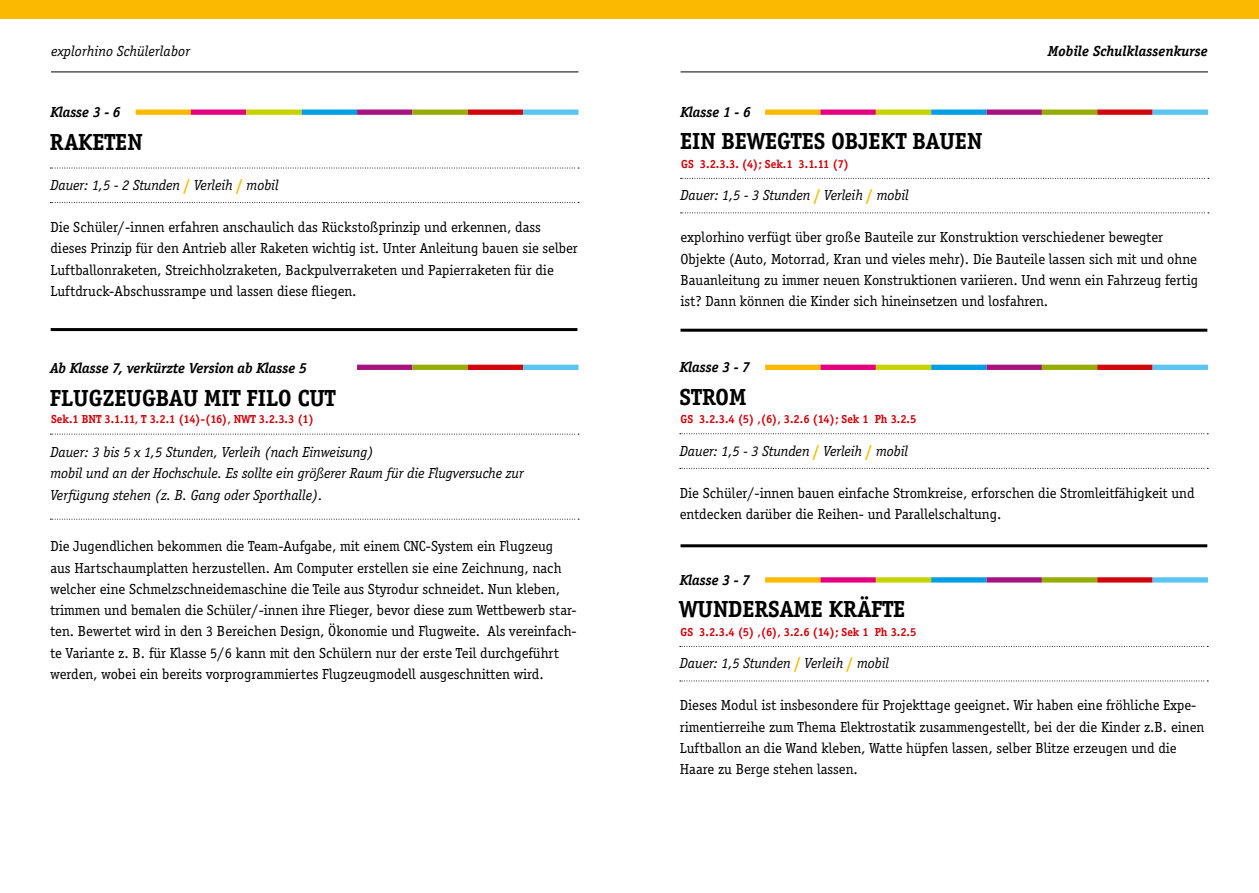
<style>
.page{position:relative;width:1259px;height:893px;background:#fff}
.page>*{position:absolute;margin:0;border:0;box-sizing:border-box;transform-origin:0 0}
.t1{font:700 24px "Officina Serif";color:#000}
.t2{font:15px/21.3px "Officina Serif";color:#000}
.t3{font:italic 15px/21.3px "Officina Serif";color:#000}
.t4{font:italic 700 15px "Officina Serif";color:#000}
.t5{font:700 12px "Officina Serif";color:#d1050c}
.s1{font-weight:700;font-style:normal;color:#fbba00}
</style>
<div class="page">
<hr style="left:51px;top:72px;width:527px;height:1px;background:#000">
<hr style="left:680px;top:72px;width:528px;height:1px;background:#000">
<div style="left:0;top:0;width:1259px;height:19px;background:#fbba00"></div>
<svg style="left:50px;top:519px;width:529px;height:1px"></svg>
<svg style="left:50px;top:434px;width:529px;height:1px"></svg>
<svg style="left:50px;top:202px;width:529px;height:1px"></svg>
<svg style="left:50px;top:168px;width:529px;height:1px"></svg>
<div style="left:136px;top:110px;width:55px;height:5px;background:#fbba00"></div>
<div style="left:191px;top:110px;width:55px;height:5px;background:#e5007d"></div>
<div style="left:246px;top:110px;width:56px;height:5px;background:#c7d300"></div>
<div style="left:302px;top:110px;width:55px;height:5px;background:#009ee3"></div>
<div style="left:357px;top:110px;width:55px;height:5px;background:#a61380"></div>
<div style="left:412px;top:110px;width:56px;height:5px;background:#95ad07"></div>
<div style="left:468px;top:110px;width:55px;height:5px;background:#d1050c"></div>
<div style="left:523px;top:110px;width:55px;height:5px;background:#5bc5f2"></div>
<div style="left:765px;top:110px;width:55px;height:5px;background:#fbba00"></div>
<div style="left:820px;top:110px;width:56px;height:5px;background:#e5007d"></div>
<div style="left:876px;top:110px;width:55px;height:5px;background:#c7d300"></div>
<div style="left:931px;top:110px;width:55px;height:5px;background:#009ee3"></div>
<div style="left:986px;top:110px;width:56px;height:5px;background:#a61380"></div>
<div style="left:1042px;top:110px;width:55px;height:5px;background:#95ad07"></div>
<div style="left:1097px;top:110px;width:55px;height:5px;background:#d1050c"></div>
<div style="left:1152px;top:110px;width:56px;height:5px;background:#5bc5f2"></div>
<div style="left:765px;top:365px;width:55px;height:5px;background:#fbba00"></div>
<div style="left:820px;top:365px;width:56px;height:5px;background:#e5007d"></div>
<div style="left:876px;top:365px;width:55px;height:5px;background:#c7d300"></div>
<div style="left:931px;top:365px;width:55px;height:5px;background:#009ee3"></div>
<div style="left:986px;top:365px;width:56px;height:5px;background:#a61380"></div>
<div style="left:1042px;top:365px;width:55px;height:5px;background:#95ad07"></div>
<div style="left:1097px;top:365px;width:55px;height:5px;background:#d1050c"></div>
<div style="left:1152px;top:365px;width:56px;height:5px;background:#5bc5f2"></div>
<div style="left:765px;top:577px;width:55px;height:6px;background:#fbba00"></div>
<div style="left:820px;top:577px;width:56px;height:6px;background:#e5007d"></div>
<div style="left:876px;top:577px;width:55px;height:6px;background:#c7d300"></div>
<div style="left:931px;top:577px;width:55px;height:6px;background:#009ee3"></div>
<div style="left:986px;top:577px;width:56px;height:6px;background:#a61380"></div>
<div style="left:1042px;top:577px;width:55px;height:6px;background:#95ad07"></div>
<div style="left:1097px;top:577px;width:55px;height:6px;background:#d1050c"></div>
<div style="left:1152px;top:577px;width:56px;height:6px;background:#5bc5f2"></div>
<div style="left:357px;top:365px;width:55px;height:5px;background:#a61380"></div>
<div style="left:412px;top:365px;width:56px;height:5px;background:#95ad07"></div>
<div style="left:468px;top:365px;width:55px;height:5px;background:#d1050c"></div>
<div style="left:523px;top:365px;width:55px;height:5px;background:#5bc5f2"></div>
<svg style="left:680px;top:213px;width:529px;height:1px"></svg>
<svg style="left:680px;top:178px;width:529px;height:1px"></svg>
<svg style="left:680px;top:468px;width:528px;height:1px"></svg>
<svg style="left:680px;top:681px;width:528px;height:1px"></svg>
<svg style="left:680px;top:433px;width:528px;height:1px"></svg>
<svg style="left:680px;top:646px;width:528px;height:1px"></svg>
<hr style="left:51px;top:328px;width:526px;height:3px;background:#000">
<hr style="left:680px;top:329px;width:527px;height:3px;background:#000">
<hr style="left:680px;top:544px;width:527px;height:3px;background:#000">
<p class="t3" style="left:51px;top:41px;width:140px">explorhino Schülerlabor</p>
<p class="t4" style="left:1048px;top:42px;width:162px">Mobile Schulklassenkurse</p>
<p class="t4" style="left:50px;top:103px;width:72px">Klasse 3 - 6</p>
<p class="t4" style="left:680px;top:103px;width:72px">Klasse 1 - 6</p>
<h1 class="t1" style="left:50px;top:127px;width:94px">RAKETEN</h1>
<h1 class="t1" style="left:680px;top:127px;width:303px">EIN BEWEGTES OBJEKT BAUEN</h1>
<p class="t5" style="left:681px;top:157px;width:169px">GS 3.2.3.3. (4); Sek.1 3.1.11 (7)</p>
<p class="t3" style="left:50px;top:175px;width:230px">Dauer: 1,5 - 2 Stunden <span class="s1">/</span> Verleih <span class="s1">/</span> mobil</p>
<p class="t2" style="left:50px;top:217px;width:529px">Die Schüler/-innen erfahren anschaulich das Rückstoßprinzip und erkennen, dass dieses Prinzip für den Antrieb aller Raketen wichtig ist. Unter Anleitung bauen sie selber Luftballonraketen, Streichholzraketen, Backpulverraketen und Papierraketen für die Luftdruck-Abschussrampe und lassen diese fliegen.</p>
<p class="t3" style="left:680px;top:185px;width:230px">Dauer: 1,5 - 3 Stunden <span class="s1">/</span> Verleih <span class="s1">/</span> mobil</p>
<p class="t2" style="left:680px;top:227px;width:519px">explorhino verfügt über große Bauteile zur Konstruktion verschiedener bewegter Objekte (Auto, Motorrad, Kran und vieles mehr). Die Bauteile lassen sich mit und ohne Bauanleitung zu immer neuen Konstruktionen variieren. Und wenn ein Fahrzeug fertig ist? Dann können die Kinder sich hineinsetzen und losfahren.</p>
<p class="t4" style="left:50px;top:359px;width:258px">Ab Klasse 7, verkürzte Version ab Klasse 5</p>
<p class="t4" style="left:680px;top:358px;width:72px">Klasse 3 - 7</p>
<h1 class="t1" style="left:50px;top:384px;width:287px">FLUGZEUGBAU MIT FILO CUT</h1>
<h1 class="t1" style="left:679px;top:383px;width:68px">STROM</h1>
<p class="t5" style="left:51px;top:412px;width:264px">Sek.1 BNT 3.1.11, T 3.2.1 (14)-(16), NWT 3.2.3.3 (1)</p>
<p class="t5" style="left:680px;top:412px;width:237px">GS 3.2.3.4 (5) ,(6), 3.2.6 (14); Sek 1 Ph 3.2.5</p>
<p class="t3" style="left:50px;top:442px;width:475px">Dauer: 3 bis 5 x 1,5 Stunden, Verleih (nach Einweisung)<br>mobil und an der Hochschule. Es sollte ein größerer Raum für die Flugversuche zur<br>Verfügung stehen (z. B. Gang oder Sporthalle).</p>
<p class="t3" style="left:680px;top:440px;width:230px">Dauer: 1,5 - 3 Stunden <span class="s1">/</span> Verleih <span class="s1">/</span> mobil</p>
<p class="t2" style="left:680px;top:482px;width:516px">Die Schüler/-innen bauen einfache Stromkreise, erforschen die Stromleitfähigkeit und entdecken darüber die Reihen- und Parallelschaltung.</p>
<p class="t2" style="left:50px;top:536px;width:528px">Die Jugendlichen bekommen die Team-Aufgabe, mit einem CNC-System ein Flugzeug aus Hartschaumplatten herzustellen. Am Computer erstellen sie eine Zeichnung, nach welcher eine Schmelzschneidemaschine die Teile aus Styrodur schneidet. Nun kleben, trimmen und bemalen die Schüler/-innen ihre Flieger, bevor diese zum Wettbewerb star&shy;ten. Bewertet wird in den 3 Bereichen Design, Ökonomie und Flugweite. Als vereinfach&shy;te Variante z. B. für Klasse 5/6 kann mit den Schülern nur der erste Teil durchgeführt werden, wobei ein bereits vorprogrammiertes Flugzeugmodell ausgeschnitten wird.</p>
<p class="t4" style="left:680px;top:571px;width:72px">Klasse 3 - 7</p>
<h1 class="t1" style="left:679px;top:595px;width:227px">WUNDERSAME KRÄFTE</h1>
<p class="t5" style="left:680px;top:625px;width:237px">GS 3.2.3.4 (5) ,(6), 3.2.6 (14); Sek 1 Ph 3.2.5</p>
<p class="t3" style="left:680px;top:653px;width:211px">Dauer: 1,5 Stunden <span class="s1">/</span> Verleih <span class="s1">/</span> mobil</p>
<p class="t2" style="left:680px;top:695px;width:526px">Dieses Modul ist insbesondere für Projekttage geeignet. Wir haben eine fröhliche Expe&shy;rimentierreihe zum Thema Elektrostatik zusammengestellt, bei der die Kinder z.B. einen Luftballon an die Wand kleben, Watte hüpfen lassen, selber Blitze erzeugen und die Haare zu Berge stehen lassen.</p>
</div>
